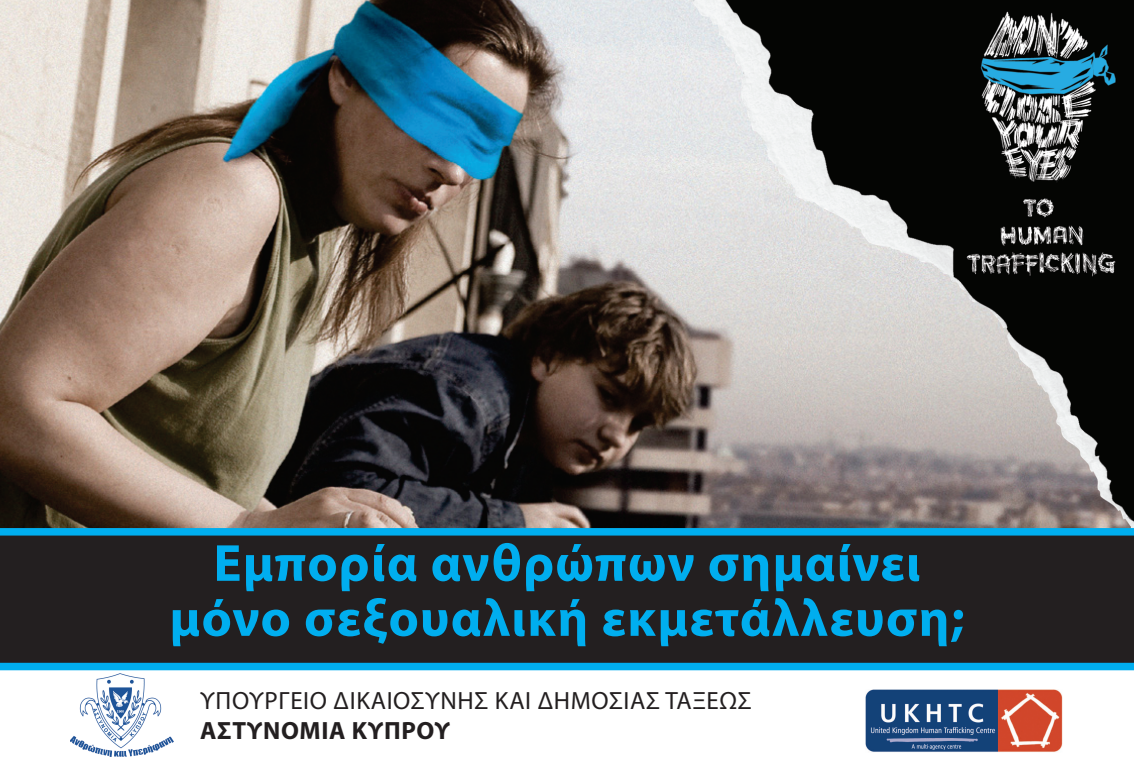
<style>
.page{position:relative;width:1134px;height:780px;background:#fff}
.page>*{position:absolute;margin:0;border:0;box-sizing:border-box;transform-origin:0 0}
.t1{font:700 52.5px/55px "Myriad Pro";letter-spacing:.025em;color:#00aeef;text-align:center}
.t2{font:25px "Myriad Pro";letter-spacing:.025em;color:#231f20}
.t3{font:700 25px "Myriad Pro";letter-spacing:.025em;color:#231f20}
</style>
<div class="page">
<div style="left:0;top:0;width:1134px;height:666px;background:#231f20"></div>
<img style="left:0;top:0;width:1134px;height:528px">
<div style="left:0;top:528px;width:1134px;height:7px;background:#00aeef"></div>
<div style="left:0;top:662px;width:1134px;height:8px;background:#00aeef"></div>
<img style="left:71px;top:673px;width:103px;height:83px">
<img style="left:866px;top:690px;width:197px;height:62px">
<p class="t1" style="left:170px;top:539px;width:796px">Εμπορία ανθρώπων σημαίνει μόνο σεξουαλική εκμετάλλευση;</p>
<p class="t2" style="left:200px;top:691px;width:553px">ΥΠΟΥΡΓΕΙΟ ΔΙΚΑΙΟΣΥΝΗΣ ΚΑΙ ΔΗΜΟΣΙΑΣ ΤΑΞΕΩΣ</p>
<p class="t3" style="left:200px;top:721px;width:251px">ΑΣΤΥΝΟΜΙΑ ΚΥΠΡΟΥ</p>
</div>
